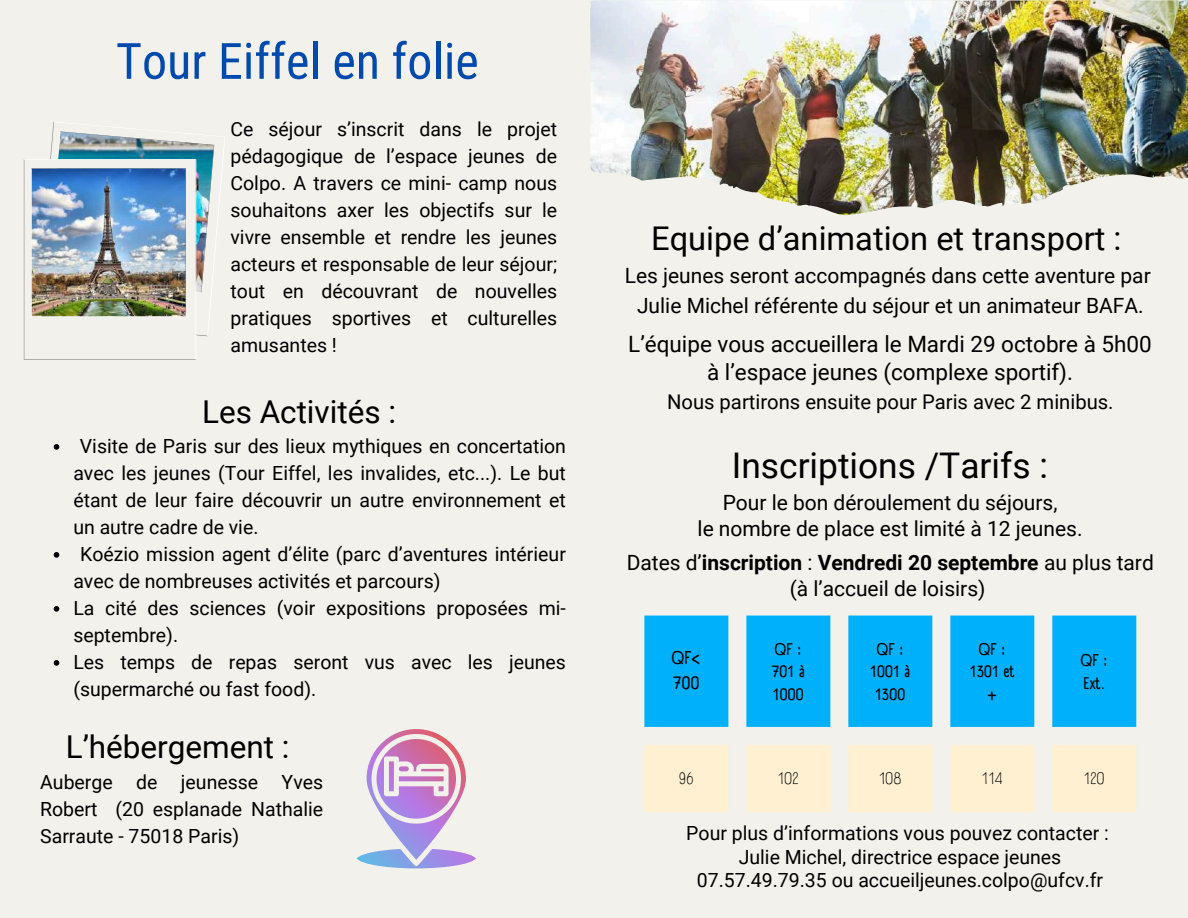
<style>
.page{position:relative;width:1188px;height:918px;background:#f2f1eb}
.page>*{position:absolute;margin:0;border:0;box-sizing:border-box;transform-origin:0 0}
.t1{font:50.1px "Roboto Condensed";color:#004aad}
.t2{font:35.4px "Roboto";color:#000}
.t3{font:32.7px "Roboto";color:#000}
.t4{font:31.5px "Roboto";color:#000}
.t5{font:22.5px/28.2px "Roboto";color:#000;text-align:center}
.t6{font:21px/26px "Roboto";color:#000;text-align:center}
.t7{font:20.25px "Roboto";color:#000}
.t8{font:19.5px/27px "Roboto";color:#000;text-align:justify}
.t9{font:700 18px/24.8px "A Day Without Sun Text";color:#000}
.t10{font:700 16.5px/22.5px "A Day Without Sun Text";color:#000}
.t11{font:16.5px "A Day Without Sun Text";color:#000}
.s1{font-weight:700}
</style>
<div class="page">
<svg style="left:644px;top:616px;width:492px;height:111px;background:#23b9f8"></svg>
<svg style="left:644px;top:745px;width:492px;height:67px"></svg>
<img style="left:24px;top:122px;width:201px;height:238px">
<img style="left:590px;top:0;width:598px;height:215px">
<svg style="left:357px;top:729px;width:119px;height:139px"></svg>
<svg style="left:54px;top:444px;width:5px;height:6px"></svg>
<svg style="left:54px;top:552px;width:5px;height:6px"></svg>
<svg style="left:54px;top:606px;width:5px;height:6px"></svg>
<svg style="left:54px;top:660px;width:5px;height:6px"></svg>
<h1 class="t1" style="left:116px;top:32px;width:364px">Tour Eiffel en folie</h1>
<p class="t8" style="left:231px;top:115px;width:328px">Ce séjour s’inscrit dans le projet pédagogique de l’espace jeunes de Colpo. A travers ce mini- camp nous souhaitons axer les objectifs sur le vivre ensemble et rendre les jeunes acteurs et responsable de leur séjour; tout en découvrant de nouvelles pratiques sportives et culturelles amusantes !</p>
<h3 class="t4" style="left:202px;top:393px;width:195px">Les Activités :</h3>
<p class="t8" style="left:80px;top:433px;width:488px">Visite de Paris sur des lieux mythiques en concertation</p>
<p class="t8" style="left:73px;top:460px;width:494px">avec les jeunes (Tour Eiffel, les invalides, etc...). Le but</p>
<p class="t8" style="left:73px;top:487px;width:494px">étant de leur faire découvrir un autre environnement et</p>
<p class="t8" style="left:73px;top:514px;width:187px">un autre cadre de vie.</p>
<p class="t8" style="left:80px;top:541px;width:487px">Koézio mission agent d’élite (parc d’aventures intérieur</p>
<p class="t8" style="left:73px;top:568px;width:369px">avec de nombreuses activités et parcours)</p>
<p class="t8" style="left:73px;top:595px;width:494px">La cité des sciences (voir expositions proposées mi-</p>
<p class="t8" style="left:73px;top:622px;width:106px">septembre).</p>
<p class="t8" style="left:73px;top:649px;width:494px">Les temps de repas seront vus avec les jeunes</p>
<p class="t8" style="left:73px;top:676px;width:244px">(supermarché ou fast food).</p>
<h3 class="t4" style="left:66px;top:729px;width:225px">L’hébergement :</h3>
<p class="t8" style="left:40px;top:769px;width:284px">Auberge de jeunesse Yves Robert (20 esplanade Nathalie Sarraute - 75018 Paris)</p>
<h3 class="t3" style="left:651px;top:220px;width:472px">Equipe d’animation et transport :</h3>
<p class="t6" style="left:625px;top:261px;width:528px;line-height:29.4px">Les jeunes seront accompagnés dans cette aventure par<br>Julie Michel référente du séjour et un animateur BAFA.</p>
<p class="t5" style="left:628px;top:330px;width:525px">L’équipe vous accueillera le Mardi 29 octobre à 5h00 à l’espace jeunes (complexe sportif).</p>
<p class="t7" style="left:667px;top:390px;width:448px">Nous partirons ensuite pour Paris avec 2 minibus.</p>
<h2 class="t2" style="left:732px;top:446px;width:318px">Inscriptions /Tarifs :</h2>
<p class="t6" style="left:698px;top:490px;width:386px">Pour le bon déroulement du séjours,<br>le nombre de place est limité à 12 jeunes.</p>
<p class="t6" style="left:627px;top:550px;width:529px">Dates d’<span class="s1">inscription</span> : <span class="s1">Vendredi 20 septembre</span> au plus tard (à l’accueil de loisirs)</p>
<p class="t9" style="left:672px;top:645px;width:30px">QF&lt;<br>700</p>
<p class="t10" style="left:772px;top:638px;width:35px">QF :<br>701 à<br>1000</p>
<p class="t10" style="left:870px;top:638px;width:42px;text-align:center">QF :<br>1001 à<br>1300</p>
<p class="t10" style="left:970px;top:638px;width:46px;text-align:center">QF :<br>1301 et +</p>
<p class="t10" style="left:1081px;top:649px;width:28px">QF :<br>Ext.</p>
<p class="t11" style="left:679px;top:769px;width:16px">96</p>
<p class="t11" style="left:778px;top:769px;width:22px">102</p>
<p class="t11" style="left:879px;top:769px;width:24px">108</p>
<p class="t11" style="left:982px;top:769px;width:23px">114</p>
<p class="t11" style="left:1084px;top:769px;width:22px">120</p>
<p class="t8" style="left:686px;top:822px;width:424px;line-height:23.7px;text-align:center">Pour plus d’informations vous pouvez contacter :<br>Julie Michel, directrice espace jeunes<br>07.57.49.79.35 ou accueiljeunes.colpo@ufcv.fr</p>
</div>
